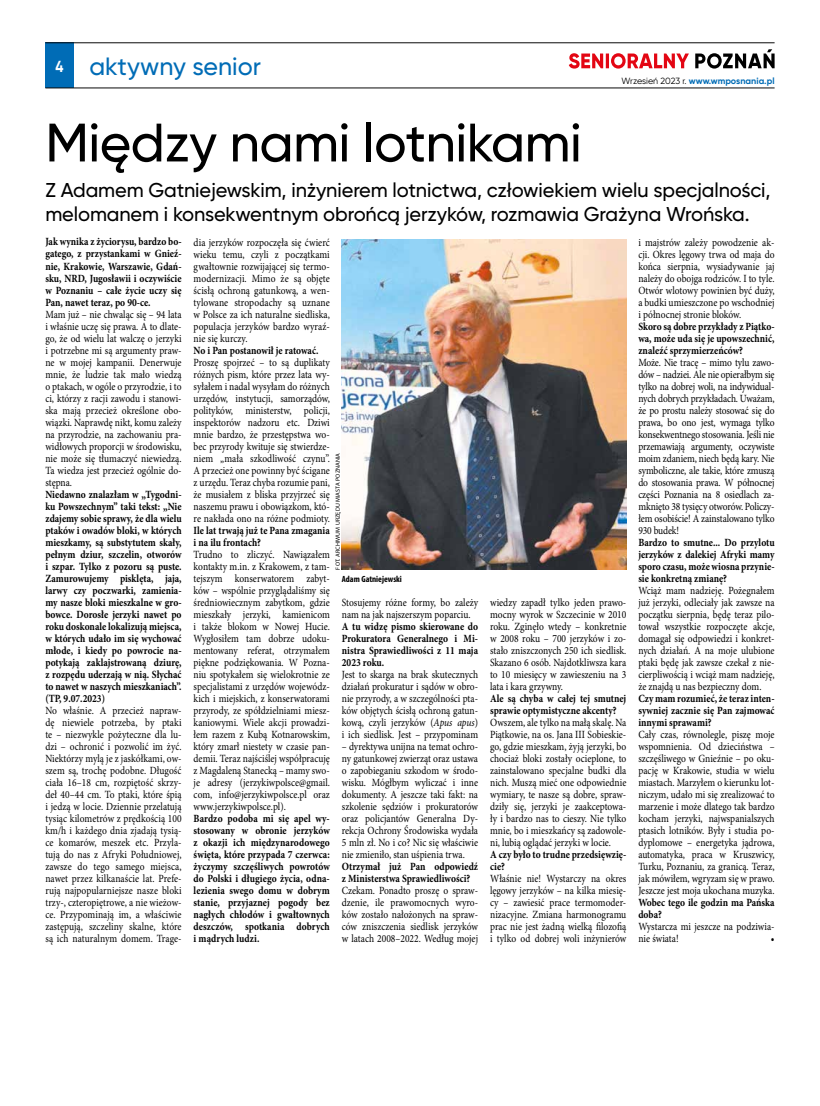
<style>
.page{position:relative;width:820px;height:1106px;background:#fff}
.page>*{position:absolute;margin:0;border:0;box-sizing:border-box;transform-origin:0 0}
.t1{font:500 54px "Gilroy";letter-spacing:-.01em;color:#000}
.t2{font:500 25px "Gilroy";color:#006cb6}
.t3{font:500 20px/24px "Gilroy";letter-spacing:-.005em;color:#000}
.t4{font:700 16px "Gilroy";color:#fff;scale:.86 1}
.t5{font:11px/12px "Minion Pro";color:#000;text-align:justify;scale:.86 1}
.t6{font:700 11px/12px "Minion Pro";color:#000;text-align:justify;scale:.86 1}
.t7{font:700 9px "Gilroy";color:#006cb6}
.t8{font:700 condensed 9px "Myriad Pro";color:#000}
.t9{font:6px "Myriad Pro";letter-spacing:.02em;color:#000}
.s1{font-weight:400;color:#000}
.s2{font-style:italic}
</style>
<div class="page">
<div style="left:45px;top:43px;width:29px;height:45px;background:#006cb6"></div>
<hr style="left:45px;top:43px;width:729px;height:1px;background:#0a0a0a">
<hr style="left:45px;top:88px;width:729px;height:1px;background:#0a0a0a">
<svg style="left:695px;top:49px;width:79px;height:20px"></svg>
<svg style="left:568px;top:53px;width:120px;height:16px"></svg>
<img style="left:342px;top:239px;width:284px;height:330px">
<h3 class="t4" style="left:56px;top:56px;width:11px">4</h3>
<h2 class="t2" style="left:89px;top:51px;width:173px">aktywny senior</h2>
<p class="t7" style="left:621px;top:75px;width:154px"><span class="s1">Wrzesień 2023 r.</span> www.wmposnania.pl</p>
<h1 class="t1" style="left:45px;top:109px;width:537px">Między nami lotnikami</h1>
<h3 class="t3" style="left:45px;top:178px;width:726px">Z Adamem Gatniejewskim, inżynierem lotnictwa, człowiekiem wielu specjalności, melomanem i konsekwentnym obrońcą jerzyków, rozmawia Grażyna Wrońska.</h3>
<p class="t6" style="left:45px;top:236px;width:160px">Jak wynika z życiorysu, bardzo bo&shy;gatego, z przystankami w Gnieź&shy;nie, Krakowie, Warszawie, Gdań&shy;sku, NRD, Jugosławii i oczywiście w Poznaniu – całe życie uczy się Pan, nawet teraz, po 90-ce.</p>
<p class="t5" style="left:45px;top:308px;width:160px">Mam już – nie chwaląc się – 94 lata i właśnie uczę się prawa. A to dlate&shy;go, że od wielu lat walczę o jerzyki i potrzebne mi są argumenty praw&shy;ne w mojej kampanii. Denerwuje mnie, że ludzie tak mało wiedzą o ptakach, w ogóle o przyrodzie, i to ci, którzy z racji zawodu i stanowi&shy;ska mają przecież określone obo&shy;wiązki. Naprawdę nikt, komu zależy na przyrodzie, na zachowaniu pra&shy;widłowych proporcji w środowisku, nie może się tłumaczyć niewiedzą.<br>Ta wiedza jest przecież ogólnie do&shy;stępna.</p>
<p class="t6" style="left:45px;top:488px;width:160px">Niedawno znalazłam w „Tygodni&shy;ku Powszechnym” taki tekst: „Nie zdajemy sobie sprawy, że dla wielu ptaków i owadów bloki, w których mieszkamy, są substytutem skały, pełnym dziur, szczelin, otworów i szpar. Tylko z pozoru są puste.<br>Zamurowujemy pisklęta, jaja, larwy czy poczwarki, zamienia&shy;my nasze bloki mieszkalne w gro&shy;bowce. Dorosłe jerzyki nawet po roku doskonale lokalizują miejsca, w których udało im się wychować młode, i kiedy po powrocie na&shy;potykają zaklajstrowaną dziurę, z rozpędu uderzają w nią. Słychać to nawet w naszych mieszkaniach”. (TP, 9.07.2023)</p>
<p class="t5" style="left:45px;top:704px;width:160px">No właśnie. A przecież napraw&shy;dę niewiele potrzeba, by ptaki te – niezwykle pożyteczne dla lu&shy;dzi – ochronić i pozwolić im żyć.<br>Niektórzy mylą je z jaskółkami, ow&shy;szem są, trochę podobne. Długość ciała 16–18 cm, rozpiętość skrzy&shy;deł 40–44 cm. To ptaki, które śpią i jedzą w locie. Dziennie przelatują tysiąc kilometrów z prędkością 100 km/h i każdego dnia zjadają tysią&shy;ce komarów, meszek etc. Przyla&shy;tują do nas z Afryki Południowej, zawsze do tego samego miejsca, nawet przez kilkanaście lat. Prefe&shy;rują najpopularniejsze nasze bloki trzy-, czteropiętrowe, a nie wieżow&shy;ce. Przypominają im, a właściwie zastępują, szczeliny skalne, które są ich naturalnym domem. Trage-</p>
<p class="t5" style="left:193px;top:236px;width:160px">dia jerzyków rozpoczęła się ćwierć wieku temu, czyli z początkami gwałtownie rozwijającej się termo&shy;modernizacji. Mimo że są objęte ścisłą ochroną gatunkową, a wen&shy;tylowane stropodachy są uznane w Polsce za ich naturalne siedliska, populacja jerzyków bardzo wyraź&shy;nie się kurczy.</p>
<p class="t6" style="left:193px;top:344px;width:147px">No i Pan postanowił je ratować.</p>
<p class="t5" style="left:193px;top:356px;width:160px">Proszę spojrzeć – to są duplikaty różnych pism, które przez lata wy&shy;syłałem i nadal wysyłam do różnych urzędów, instytucji, samorządów, polityków, ministerstw, policji, inspektorów nadzoru etc. Dziwi mnie bardzo, że przestępstwa wo&shy;bec przyrody kwituje się stwierdze&shy;niem „mała szkodliwość czynu”.<br>A przecież one powinny być ścigane z urzędu. Teraz chyba rozumie pani, że musiałem z bliska przyjrzeć się naszemu prawu i obowiązkom, któ&shy;re nakłada ono na różne podmioty.</p>
<p class="t6" style="left:193px;top:524px;width:160px">Ile lat trwają już te Pana zmagania i na ilu frontach?</p>
<p class="t5" style="left:193px;top:548px;width:160px">Trudno to zliczyć. Nawiązałem kontakty m.in. z Krakowem, z tam&shy;tejszym konserwatorem zabyt&shy;ków – wspólnie przyglądaliśmy się średniowiecznym zabytkom, gdzie mieszkały jerzyki, kamienicom i także blokom w Nowej Hucie.<br>Wygłosiłem tam dobrze udoku&shy;mentowany referat, otrzymałem piękne podziękowania. W Pozna&shy;niu spotykałem się wielokrotnie ze specjalistami z urzędów wojewódz&shy;kich i miejskich, z konserwatorami przyrody, ze spółdzielniami miesz&shy;kaniowymi. Wiele akcji prowadzi&shy;łem razem z Kubą Kotnarowskim, który zmarł niestety w czasie pan&shy;demii. Teraz najściślej współpracuję z Magdaleną Stanecką – mamy swo&shy;je adresy (jerzykiwpolsce@gmail. com, info@jerzykiwpolsce.pl oraz www.jerzykiwpolsce.pl).</p>
<p class="t6" style="left:193px;top:812px;width:160px">Bardzo podoba mi się apel wy&shy;stosowany w obronie jerzyków z okazji ich międzynarodowego święta, które przypada 7 czerwca: życzymy szczęśliwych powrotów do Polski i długiego życia, odna&shy;lezienia swego domu w dobrym stanie, przyjaznej pogody bez nagłych chłodów i gwałtownych deszczów, spotkania dobrych i mądrych ludzi.</p>
<p class="t9" style="left:334px;top:569px;width:118px;rotate:-90deg">fot. archiwum Urzędu Miasta Poznania</p>
<p class="t8" style="left:342px;top:573px;width:62px">Adam Gatniejewski</p>
<p class="t5" style="left:342px;top:596px;width:160px">Stosujemy różne formy, bo zależy nam na jak najszerszym poparciu.</p>
<p class="t6" style="left:342px;top:620px;width:160px">A tu widzę pismo skierowane do Prokuratora Generalnego i Mi&shy;nistra Sprawiedliwości z 11 maja 2023 roku.</p>
<p class="t5" style="left:342px;top:668px;width:160px">Jest to skarga na brak skutecznych działań prokuratur i sądów w obro&shy;nie przyrody, a w szczególności pta&shy;ków objętych ścisłą ochroną gatun&shy;kową, czyli jerzyków (<span class="s2">Apus apus</span>) i ich siedlisk. Jest – przypominam</p>
<p class="t5" style="left:342px;top:740px;width:160px">– dyrektywa unijna na temat ochro&shy;ny gatunkowej zwierząt oraz ustawa o zapobieganiu szkodom w środo&shy;wisku. Mógłbym wyliczać i inne dokumenty. A jeszcze taki fakt: na szkolenie sędziów i prokuratorów oraz policjantów Generalna Dy&shy;rekcja Ochrony Środowiska wydała 5 mln zł. No i co? Nic się właściwie nie zmieniło, stan uśpienia trwa.</p>
<p class="t6" style="left:342px;top:860px;width:160px">Otrzymał już Pan odpowiedź z Ministerstwa Sprawiedliwości?</p>
<p class="t5" style="left:342px;top:884px;width:160px">Czekam. Ponadto proszę o spraw&shy;dzenie, ile prawomocnych wyro&shy;ków zostało nałożonych na spraw&shy;ców zniszczenia siedlisk jerzyków w latach 2008–2022. Według mojej</p>
<p class="t5" style="left:490px;top:596px;width:160px">wiedzy zapadł tylko jeden prawo&shy;mocny wyrok w Szczecinie w 2010 roku. Zginęło wtedy – konkretnie w 2008 roku – 700 jerzyków i zo&shy;stało zniszczonych 250 ich siedlisk.<br>Skazano 6 osób. Najdotkliwsza kara to 10 miesięcy w zawieszeniu na 3 lata i kara grzywny.</p>
<p class="t6" style="left:490px;top:692px;width:160px">Ale są chyba w całej tej smutnej sprawie optymistyczne akcenty?</p>
<p class="t5" style="left:490px;top:716px;width:160px">Owszem, ale tylko na małą skalę. Na Piątkowie, na os. Jana III Sobieskie&shy;go, gdzie mieszkam, żyją jerzyki, bo chociaż bloki zostały ocieplone, to zainstalowano specjalne budki dla nich. Muszą mieć one odpowiednie wymiary, te nasze są dobre, spraw&shy;dziły się, jerzyki je zaakceptowa&shy;ły i bardzo nas to cieszy. Nie tylko mnie, bo i mieszkańcy są zadowole&shy;ni, lubią oglądać jerzyki w locie.</p>
<p class="t6" style="left:490px;top:848px;width:160px">A czy było to trudne przedsięwzię&shy;cie?</p>
<p class="t5" style="left:490px;top:872px;width:160px">Właśnie nie! Wystarczy na okres lęgowy jerzyków – na kilka miesię&shy;cy – zawiesić prace termomoder&shy;nizacyjne. Zmiana harmonogramu prac nie jest żadną wielką filozofią i tylko od dobrej woli inżynierów</p>
<p class="t5" style="left:638px;top:236px;width:160px">i majstrów zależy powodzenie ak&shy;cji. Okres lęgowy trwa od maja do końca sierpnia, wysiadywanie jaj należy do obojga rodziców. I to tyle.<br>Otwór wlotowy powinien być duży, a budki umieszczone po wschodniej i północnej stronie bloków.</p>
<p class="t6" style="left:638px;top:320px;width:160px">Skoro są dobre przykłady z Piątko&shy;wa, może uda się je upowszechnić, znaleźć sprzymierzeńców?</p>
<p class="t5" style="left:638px;top:356px;width:160px">Może. Nie tracę – mimo tylu zawo&shy;dów – nadziei. Ale nie opierałbym się tylko na dobrej woli, na indywidual&shy;nych dobrych przykładach. Uważam, że po prostu należy stosować się do prawa, bo ono jest, wymaga tylko konsekwentnego stosowania. Jeśli nie przemawiają argumenty, oczywiste moim zdaniem, niech będą kary. Nie symboliczne, ale takie, które zmuszą do stosowania prawa. W północnej części Poznania na 8 osiedlach za&shy;mknięto 38 tysięcy otworów. Policzy&shy;łem osobiście! A zainstalowano tylko 930 budek!</p>
<p class="t6" style="left:638px;top:536px;width:160px">Bardzo to smutne... Do przylotu jerzyków z dalekiej Afryki mamy sporo czasu, może wiosna przynie&shy;sie konkretną zmianę?</p>
<p class="t5" style="left:638px;top:584px;width:160px">Wciąż mam nadzieję. Pożegnałem już jerzyki, odleciały jak zawsze na początku sierpnia, będę teraz pilo&shy;tował wszystkie rozpoczęte akcje, domagał się odpowiedzi i konkret&shy;nych działań. A na moje ulubione ptaki będę jak zawsze czekał z nie&shy;cierpliwością i wciąż mam nadzieję, że znajdą u nas bezpieczny dom.</p>
<p class="t6" style="left:638px;top:692px;width:160px">Czy mam rozumieć, że teraz inten&shy;sywniej zacznie się Pan zajmować innymi sprawami?</p>
<p class="t5" style="left:638px;top:728px;width:160px">Cały czas, równolegle, piszę moje wspomnienia. Od dzieciństwa – szczęśliwego w Gnieźnie – po oku&shy;pację w Krakowie, studia w wielu miastach. Marzyłem o kierunku lot&shy;niczym, udało mi się zrealizować to marzenie i może dlatego tak bardzo kocham jerzyki, najwspanialszych ptasich lotników. Były i studia po&shy;dyplomowe – energetyka jądrowa, automatyka, praca w Kruszwicy, Turku, Poznaniu, za granicą. Teraz, jak mówiłem, wgryzam się w prawo.<br>Jeszcze jest moja ukochana muzyka.</p>
<p class="t6" style="left:638px;top:896px;width:160px">Wobec tego ile godzin ma Pańska doba?</p>
<p class="t5" style="left:638px;top:920px;width:160px">Wystarcza mi jeszcze na podziwia&shy;nie świata!</p>
<p class="t5" style="left:770px;top:932px;width:6px">•</p>
</div>
